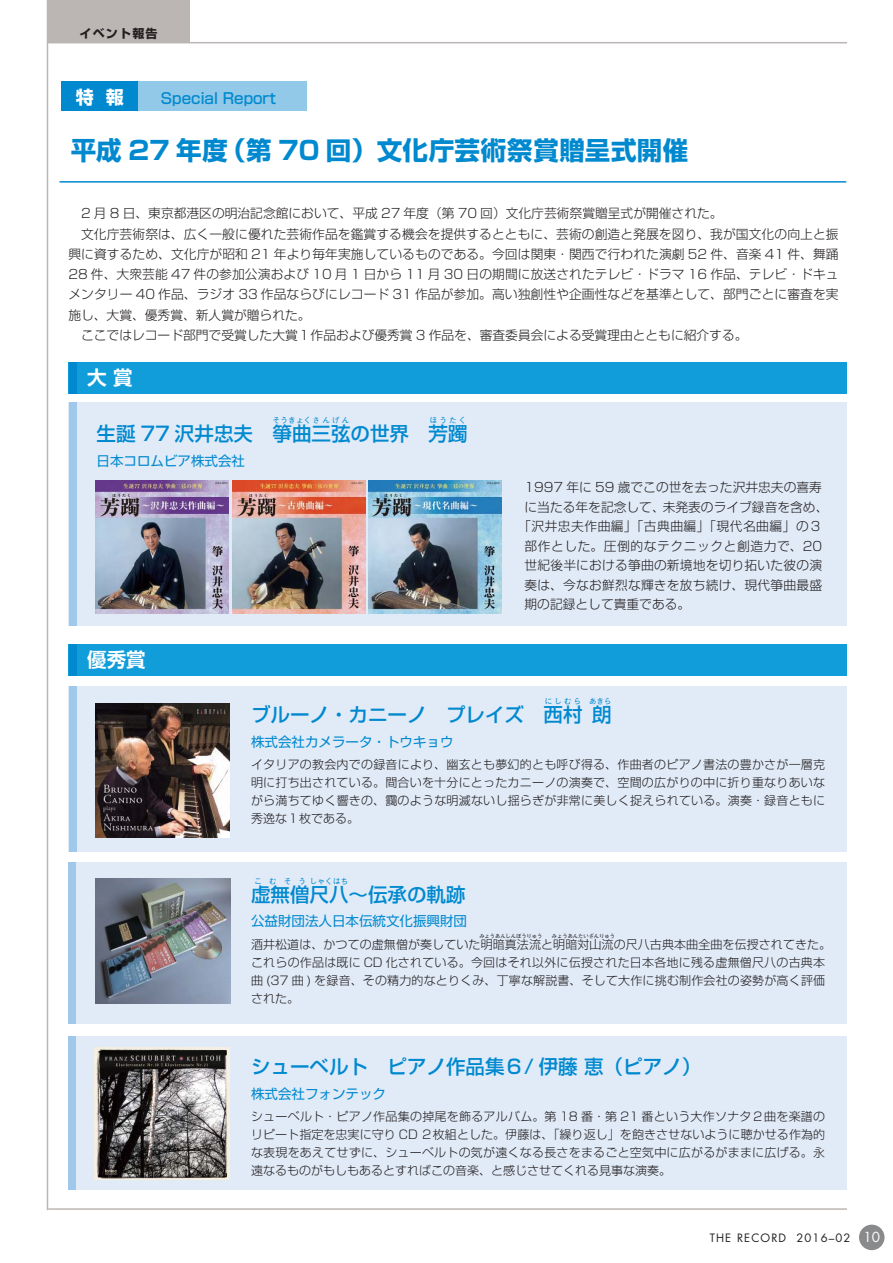
<style>
.page{position:relative;width:893px;height:1263px;background:#fff}
.page>*{position:absolute;margin:0;border:0;box-sizing:border-box;transform-origin:0 0}
.t1{font:25.5px "Shin Go Pr 6 Bold 90 pv RKSJ H";letter-spacing:.015em;color:#0089cf}
.t2{font:19.5px "Shin Go Pr 6 Medium 90 pv RKSJ H";color:#0089cf}
.t3{font:19.5px "Shin Go Pr 6 De Bold 90 pv RKSJ H";color:#fff}
.t4{font:18px "Shin Go Pr 6 Bold 90 pv RKSJ H";color:#fff}
.t5{font:15px "Shin Go Pr 6 Medium 90 pv RKSJ H";color:#0089cf}
.t6{font:13.5px "Shin Go Pr 6 Regular 90 pv RKSJ H";color:#0089cf}
.t7{font:12.75px "Shin Go Pr 6 Light 90 pv RKSJ H";letter-spacing:.005em;color:#231f20}
.t8{font:12.75px "Shin Go Pr 6 Light 90 pv RKSJ H";letter-spacing:.04em;color:#231f20}
.t9{font:12.75px "Shin Go Pr 6 Light 90 pv RKSJ H";letter-spacing:.045em;color:#231f20}
.t10{font:12px/18px "Shin Go Pr 6 Light 90 pv RKSJ H";letter-spacing:.01em;color:#231f20;text-align:justify}
.t11{font:12px "Shin Go Pr 6 Bold 90 pv RKSJ H";letter-spacing:.1em;color:#231f20}
.t12{font:11.25px "Futura";letter-spacing:.1em;color:#231f20}
.t13{font:7.5px "Shin Go Pr 6 Medium 90 pv RKSJ H";letter-spacing:.3em;color:#0089cf}
.t14{font:7.5px "Shin Go Pr 6 Medium 90 pv RKSJ H";letter-spacing:.105em;color:#0089cf}
.t15{font:5.25px "Shin Go Pr 6 Light 90 pv RKSJ H";color:#231f20}
.s1{font-size:13.5px;color:#fff}
</style>
<div class="page">
<div style="left:859px;top:1225px;width:25px;height:25px;background:#888a8c;border-radius:50%"></div>
<div style="left:48px;top:0;width:142px;height:43px;background:#bbb6b4"></div>
<hr style="left:48px;top:42px;width:799px;height:1px;background:#bbb6b4">
<hr style="left:48px;top:1208px;width:799px;height:2px;background:#bbb6b4">
<hr style="left:47px;top:0;width:1px;height:1210px;background:#bbb6b4">
<div style="left:69px;top:686px;width:778px;height:166px;background:#e1ebf8"></div>
<div style="left:69px;top:402px;width:778px;height:224px;background:#e1ebf8"></div>
<div style="left:69px;top:862px;width:778px;height:162px;background:#e1ebf8"></div>
<div style="left:69px;top:1036px;width:778px;height:154px;background:#e1ebf8"></div>
<div style="left:69px;top:362px;width:778px;height:32px;background:#109dd9"></div>
<div style="left:69px;top:644px;width:778px;height:32px;background:#109dd9"></div>
<div style="left:62px;top:81px;width:245px;height:30px;background:#93c9e8"></div>
<div style="left:62px;top:81px;width:76px;height:30px;background:#0089cf"></div>
<hr style="left:59px;top:181px;width:787px;height:2px;background:#0089cf">
<img style="left:96px;top:480px;width:133px;height:134px">
<img style="left:232px;top:480px;width:133px;height:134px">
<img style="left:368px;top:480px;width:134px;height:134px">
<img style="left:95px;top:703px;width:134px;height:134px">
<img style="left:95px;top:879px;width:136px;height:124px">
<img style="left:95px;top:1047px;width:135px;height:133px">
<div style="left:69px;top:362px;width:8px;height:32px;background:#0089cf"></div>
<div style="left:69px;top:402px;width:8px;height:224px;background:#a0c8eb"></div>
<div style="left:69px;top:644px;width:8px;height:32px;background:#0089cf"></div>
<div style="left:69px;top:686px;width:8px;height:166px;background:#a0c8eb"></div>
<div style="left:68px;top:862px;width:8px;height:162px;background:#a0c8eb"></div>
<div style="left:68px;top:1036px;width:8px;height:154px;background:#a0c8eb"></div>
<p class="t11" style="left:80px;top:29px;width:79px">イベント報告</p>
<h3 class="t4" style="left:76px;top:91px;width:49px">特 報</h3>
<p class="t5" style="left:161px;top:93px;width:117px">Special Report</p>
<h1 class="t1" style="left:71px;top:141px;width:619px">平成 27 年度（第 70 回）文化庁芸術祭賞贈呈式開催</h1>
<p class="t7" style="left:81px;top:209px;width:643px">2 月 8 日、東京都港区の明治記念館において、平成 27 年度（第 70 回）文化庁芸術祭賞贈呈式が開催された。</p>
<p class="t7" style="left:81px;top:229px;width:759px">文化庁芸術祭は、広く一般に優れた芸術作品を鑑賞する機会を提供するとともに、芸術の創造と発展を図り、我が国文化の向上と振</p>
<p class="t7" style="left:68px;top:249px;width:772px">興に資するため、文化庁が昭和 21 年より毎年実施しているものである。今回は関東・関西で行われた演劇 52 件、音楽 41 件、舞踊</p>
<p class="t7" style="left:68px;top:270px;width:772px">28 件、大衆芸能 47 件の参加公演および 10 月 1 日から 11 月 30 日の期間に放送されたテレビ・ドラマ 16 作品、テレビ・ドキュ</p>
<p class="t7" style="left:68px;top:290px;width:772px">メンタリー 40 作品、ラジオ 33 作品ならびにレコード 31 作品が参加。高い独創性や企画性などを基準として、部門ごとに審査を実</p>
<p class="t7" style="left:68px;top:310px;width:244px">施し、大賞、優秀賞、新人賞が贈られた。</p>
<p class="t7" style="left:81px;top:330px;width:668px">ここではレコード部門で受賞した大賞１作品および優秀賞 3 作品を、審査委員会による受賞理由とともに紹介する。</p>
<h2 class="t3" style="left:87px;top:371px;width:47px">大 賞</h2>
<p class="t14" style="left:273px;top:417px;width:78px">そうきょくさんげん</p>
<p class="t13" style="left:430px;top:417px;width:38px">ほうたく</p>
<h2 class="t2" style="left:97px;top:426px;width:372px">生誕 77 沢井忠夫　箏曲三弦の世界　芳躅</h2>
<p class="t6" style="left:97px;top:456px;width:150px">日本コロムビア株式会社</p>
<p class="t7" style="left:524px;top:483px;width:299px">1997 年に 59 歳でこの世を去った沢井忠夫の喜寿</p>
<p class="t7" style="left:524px;top:502px;width:305px">に当たる年を記念して、未発表のライブ録音を含め、</p>
<p class="t8" style="left:518px;top:522px;width:305px">「沢井忠夫作曲編」「古典曲編」「現代名曲編」の３</p>
<p class="t9" style="left:524px;top:541px;width:299px">部作とした。圧倒的なテクニックと創造力で、20</p>
<p class="t7" style="left:524px;top:561px;width:299px">世紀後半における箏曲の新境地を切り拓いた彼の演</p>
<p class="t7" style="left:524px;top:580px;width:299px">奏は、今なお鮮烈な輝きを放ち続け、現代箏曲最盛</p>
<p class="t7" style="left:524px;top:600px;width:167px">期の記録として貴重である。</p>
<h2 class="t3" style="left:87px;top:653px;width:60px">優秀賞</h2>
<p class="t13" style="left:545px;top:698px;width:38px">にしむら</p>
<p class="t13" style="left:589px;top:698px;width:24px">あきら</p>
<h2 class="t2" style="left:251px;top:707px;width:362px">ブルーノ・カニーノ　プレイズ　西村 朗</h2>
<p class="t6" style="left:251px;top:737px;width:204px">株式会社カメラータ・トウキョウ</p>
<p class="t10" style="left:251px;top:758px;width:576px">イタリアの教会内での録音により、幽玄とも夢幻的とも呼び得る、作曲者のピアノ書法の豊かさが一層克明に打ち出されている。間合いを十分にとったカニーノの演奏で、空間の広がりの中に折り重なりあいながら満ちてゆく響きの、靄のような明滅ないし揺らぎが非常に美しく捉えられている。演奏・録音ともに秀逸な１枚である。</p>
<p class="t13" style="left:255px;top:878px;width:53px">こむそう</p>
<p class="t13" style="left:310px;top:878px;width:40px">しゃくはち</p>
<p class="t6" style="left:251px;top:916px;width:217px">公益財団法人日本伝統文化振興財団</p>
<p class="t10" style="left:251px;top:937px;width:582px">酒井松道は、かつての虚無僧が奏していた明暗真法流と明暗対山流の尺八古典本曲全曲を伝授されてきた。</p>
<h2 class="t2" style="left:251px;top:887px;width:216px">虚無僧尺八～伝承の軌跡</h2>
<p class="t15" style="left:479px;top:934px;width:64px">みょうあんしんぼうりゅう</p>
<p class="t15" style="left:552px;top:934px;width:64px">みょうあんたいざんりゅう</p>
<p class="t10" style="left:251px;top:955px;width:576px">これらの作品は既に CD 化されている。今回はそれ以外に伝授された日本各地に残る虚無僧尺八の古典本曲 (37 曲 ) を録音、その精力的なとりくみ、丁寧な解説書、そして大作に挑む制作会社の姿勢が高く評価された。</p>
<h2 class="t2" style="left:251px;top:1059px;width:452px">シューベルト　ピアノ作品集６/ 伊藤 恵（ピアノ）</h2>
<p class="t6" style="left:251px;top:1088px;width:136px">株式会社フォンテック</p>
<p class="t10" style="left:251px;top:1109px;width:576px">シューベルト・ピアノ作品集の掉尾を飾るアルバム。第 18 番・第 21 番という大作ソナタ２曲を楽譜のリピート指定を忠実に守り CD ２枚組とした。伊藤は、「繰り返し」を飽きさせないように聴かせる作為的な表現をあえてせずに、シューベルトの気が遠くなる長さをまるごと空気中に広がるがままに広げる。永遠なるものがもしもあるとすればこの音楽、と感じさせてくれる見事な演奏。</p>
<p class="t12" style="left:710px;top:1232px;width:172px">THE RECORD 2016–02 <span class="s1">10</span></p>
</div>
